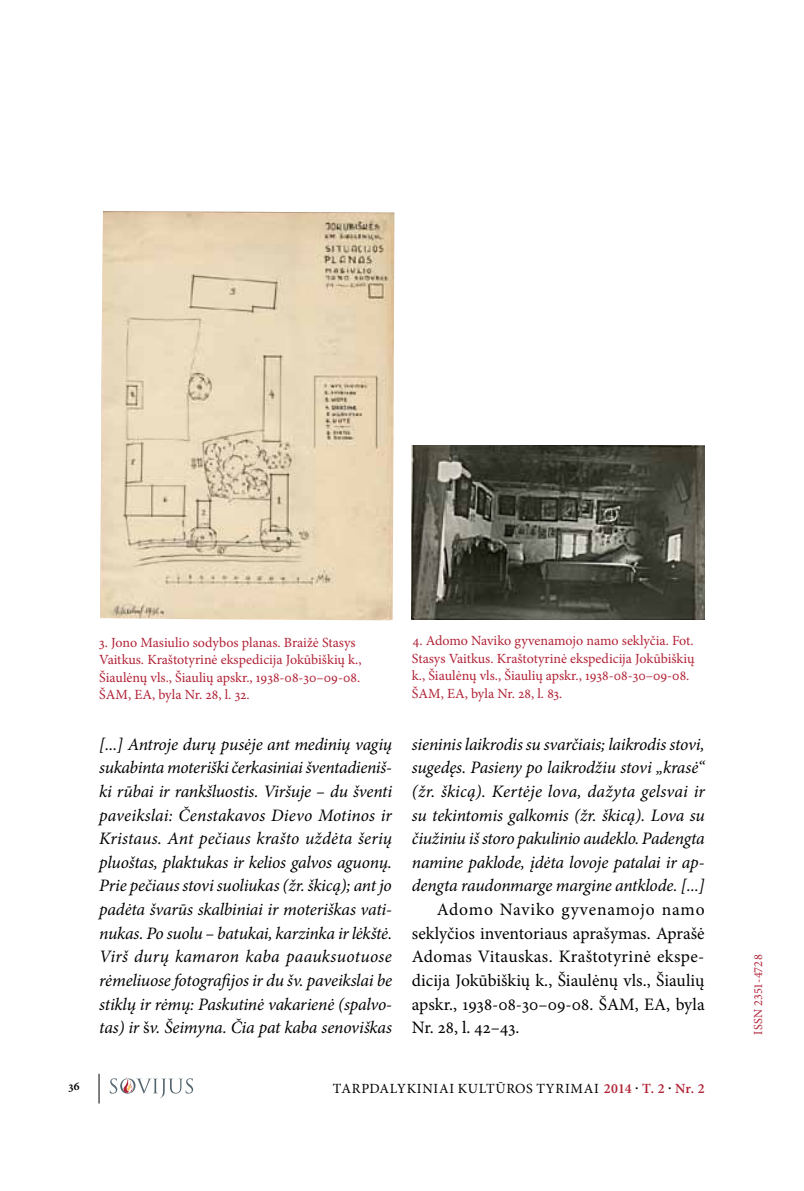
<style>
.page{position:relative;width:804px;height:1191px;background:#fff}
.page>*{position:absolute;margin:0;border:0;box-sizing:border-box;transform-origin:0 0}
.t1{font:italic 17.5px/23.6px "Minion Pro";letter-spacing:-.01em;color:#000;text-align:justify}
.t2{font:17.5px/23.6px "Minion Pro";color:#000;text-align:justify}
.t3{font:14px/17.5px "Minion Pro";letter-spacing:-.005em;color:#b12236}
.t4{font:14px "Minion Pro";letter-spacing:.05em;color:#000}
.t5{font:12.25px "Minion Pro";letter-spacing:.015em;color:#b12236}
.t6{font:600 12.25px "Minion Pro";color:#000}
.s1{font-style:normal}
.s2{font-weight:600;color:#b12236}
.s3{font-weight:600}
</style>
<div class="page">
<hr style="left:99px;top:1073px;width:1px;height:30px;background:#000">
<svg style="left:110px;top:1077px;width:83px;height:21px"></svg>
<img style="left:100px;top:211px;width:294px;height:409px">
<img style="left:412px;top:445px;width:292px;height:174px">
<p class="t6" style="left:68px;top:1077px;width:13px">36</p>
<p class="t3" style="left:99px;top:633px;width:264px">3. Jono Masiulio sodybos planas. Braižė Stasys Vaitkus. Kraštotyrinė ekspedicija Jokūbiškių k., Šiaulėnų vls., Šiaulių apskr., 1938-08-30–09-08.<br>ŠAM, EA, byla Nr. 28, l. 32.</p>
<p class="t3" style="left:412px;top:632px;width:284px">4. Adomo Naviko gyvenamojo namo seklyčia. Fot.<br>Stasys Vaitkus. Kraštotyrinė ekspedicija Jokūbiškių k., Šiaulėnų vls., Šiaulių apskr., 1938-08-30–09-08.<br>ŠAM, EA, byla Nr. 28, l. 83.</p>
<p class="t1" style="left:99px;top:732px;width:294px">[...] Antroje durų pusėje ant medinių vagių sukabinta moteriški čerkasiniai šventadieniš&shy;ki rūbai ir rankšluostis. Viršuje – du šventi paveikslai: Čenstakavos Dievo Motinos ir Kristaus. Ant pečiaus krašto uždėta šerių pluoštas, plaktukas ir kelios galvos aguonų.<br>Prie pečiaus stovi suoliukas (žr. škicą); ant jo padėta švarūs skalbiniai ir moteriškas vati&shy;nukas. Po suolu – batukai, karzinka ir lėkštė.<br>Virš durų kamaron kaba paauksuotuose rėmeliuose fotografijos ir du šv. paveikslai be stiklų ir rėmų: Paskutinė vakarienė (spalvo&shy;tas) ir <span class="s1">š</span>v. Šeimyna. Čia pat kaba senoviškas</p>
<p class="t1" style="left:412px;top:732px;width:294px">sieninis laikrodis su svarčiais; laikrodis stovi, sugedęs. Pasieny po laikrodžiu stovi „krasė“ (žr. škicą). Kertėje lova, dažyta gelsvai ir su tekintomis galkomis (žr. škicą). Lova su čiužiniu iš storo pakulinio audeklo. Padengta namine paklode, įdėta lovoje patalai ir ap&shy;dengta raudonmarge margine antklode. [...]</p>
<p class="t2" style="left:412px;top:897px;width:294px;text-indent:25px">Adomo Naviko gyvenamojo namo seklyčios inventoriaus aprašymas. Aprašė Adomas Vitauskas. Kraštotyrinė ekspe&shy;dicija Jokūbiškių k., Šiaulėnų vls., Šiaulių apskr., 1938-08-30–09-08. ŠAM, EA, byla Nr. 28, l. 42–43.</p>
<p class="t4" style="left:333px;top:1079px;width:373px">Tarpdalykiniai kultūros tyrimai <span class="s2">2014</span> <span class="s3">·</span> <span class="s2">T. 2</span> <span class="s3">·</span> <span class="s2">Nr. 2</span></p>
<p class="t5" style="left:750px;top:1034px;width:82px;rotate:-90deg">ISSN 2351-4728</p>
</div>
